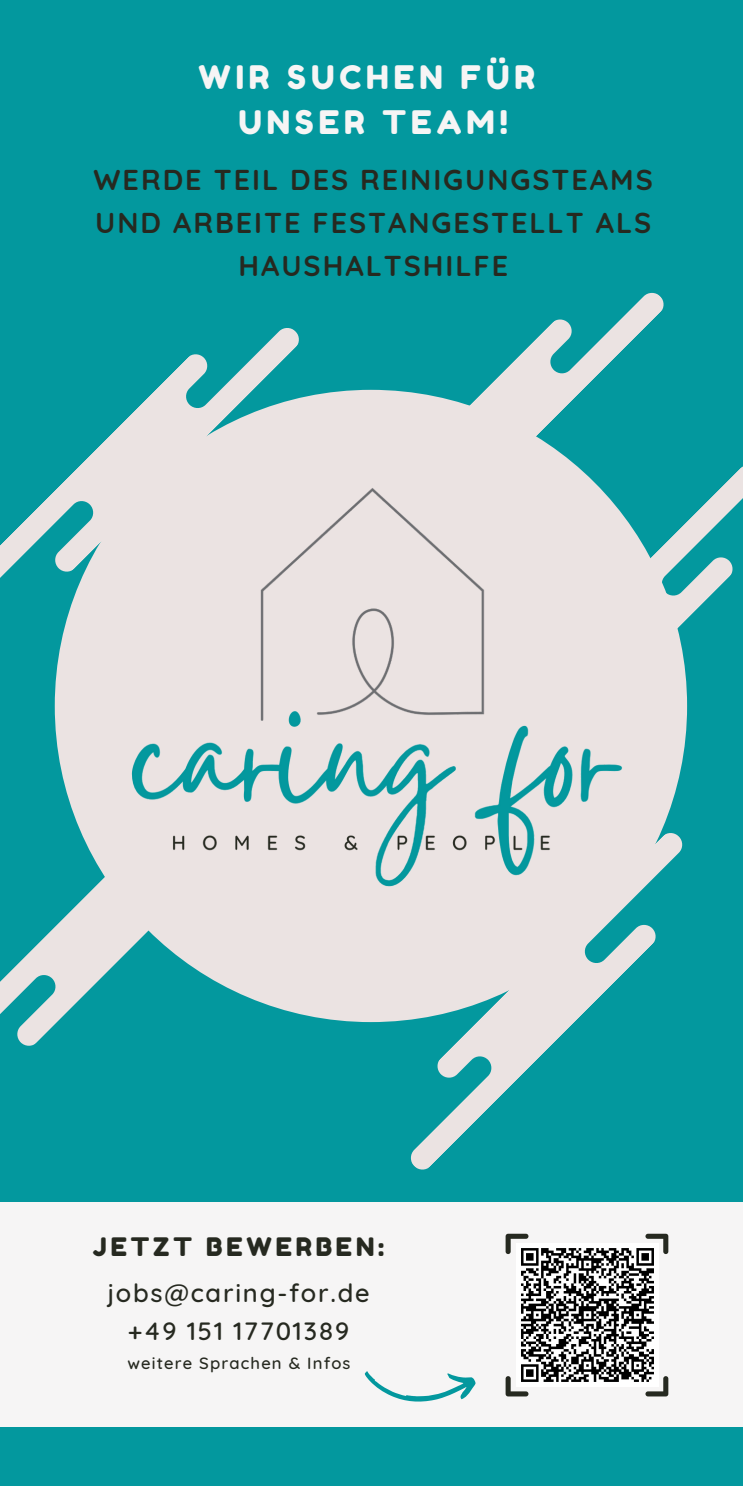
<style>
.page{position:relative;width:743px;height:1489px;background:#fff}
.page>*{position:absolute;margin:0;border:0;box-sizing:border-box;transform-origin:0 0}
.t1{font:32.5px/45px "Fredoka One";letter-spacing:.15em;color:#f6f5f5;text-align:center}
.t2{font:700 28.75px/43px "Quicksand";letter-spacing:.07em;color:#262920;text-align:center}
.t3{font:500 25.5px/38.8px "Quicksand";letter-spacing:.07em;color:#262920;text-align:center}
.t4{font:25.5px "Fredoka One";letter-spacing:.15em;color:#262920}
.t5{font:500 16.5px "Quicksand";letter-spacing:.07em;color:#262920}
</style>
<div class="page">
<div style="left:0;top:0;width:742px;height:1485px;background:#03989e"></div>
<svg style="left:721px;top:467px;width:21px;height:118px"></svg>
<svg style="left:410px;top:1042px;width:144px;height:128px"></svg>
<svg style="left:0;top:956px;width:37px;height:90px"></svg>
<svg style="left:529px;top:292px;width:135px;height:54px"></svg>
<div style="left:0;top:1202px;width:539px;height:225px;background:#f6f5f5"></div>
<svg style="left:0;top:328px;width:299px;height:250px"></svg>
<div style="left:411px;top:1202px;width:331px;height:224px;background:#f6f5f5"></div>
<svg style="left:505px;top:1234px;width:163px;height:162px"></svg>
<img style="left:26px;top:346px;width:695px;height:696px">
<svg style="left:364px;top:1371px;width:112px;height:31px"></svg>
<img style="left:516px;top:1244px;width:142px;height:142px">
<p class="t1" style="left:198px;top:54px;width:338px">WIR SUCHEN FÜR<br>UNSER TEAM!</p>
<p class="t2" style="left:94px;top:157px;width:561px">WERDE TEIL DES REINIGUNGSTEAMS<br>UND ARBEITE FESTANGESTELLT ALS<br>HAUSHALTSHILFE</p>
<p class="t4" style="left:93px;top:1231px;width:293px">JETZT BEWERBEN:</p>
<p class="t3" style="left:107px;top:1272px;width:264px">jobs@caring-for.de +49 151 17701389</p>
<p class="t5" style="left:127px;top:1353px;width:225px">weitere Sprachen &amp; Infos</p>
</div>
